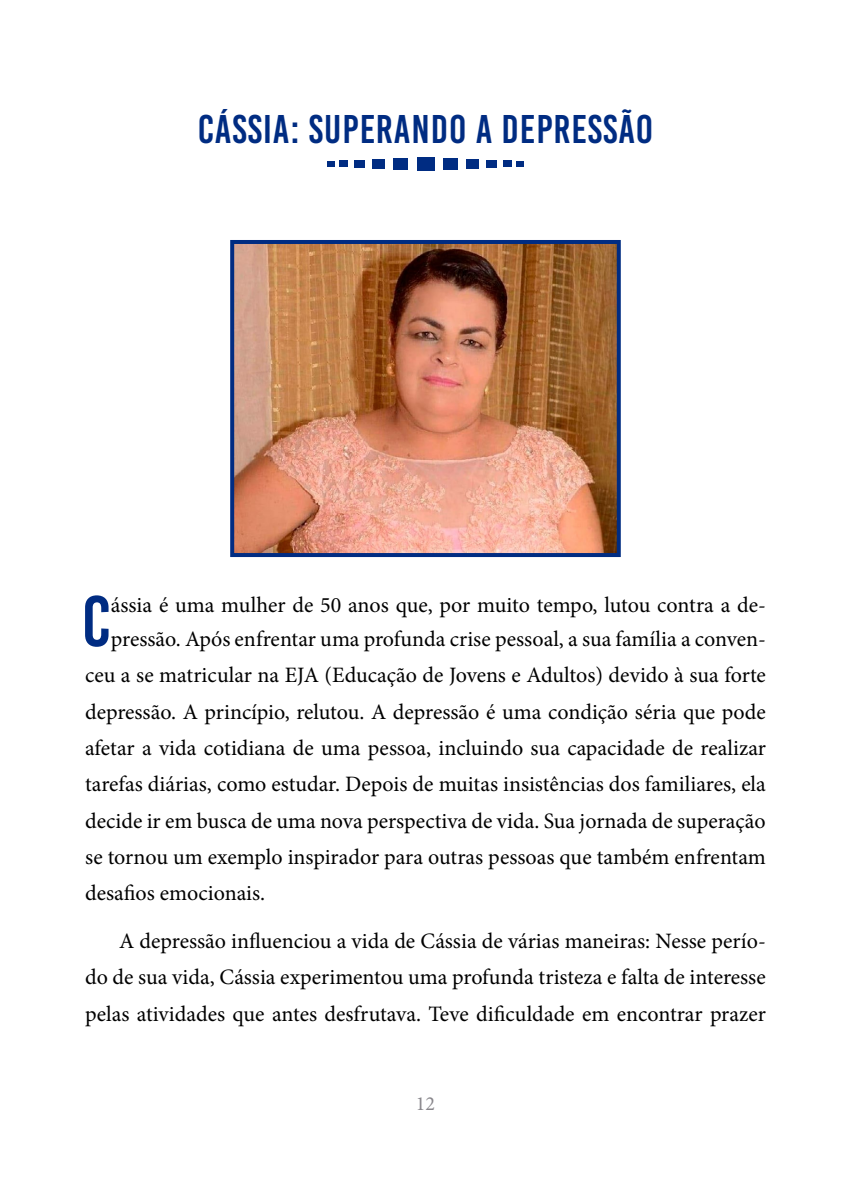
<style>
.page{position:relative;width:851px;height:1191px;background:#fff}
.page>*{position:absolute;margin:0;border:0;box-sizing:border-box;transform-origin:0 0}
.t1{font:71.4px "Bebas Kai";color:#002c82}
.t2{font:40px "Bebas Kai";letter-spacing:.025em;color:#002c82}
.t3{font:22px/36.4px "Minion Pro";color:#000;text-align:justify}
.t4{font:20px "Minion Pro";color:#89878c}
</style>
<div class="page">
<img style="left:235px;top:245px;width:380px;height:307px">
<div style="left:230px;top:240px;width:390px;height:317px;border:4px solid #002c82"></div>
<div style="left:417px;top:157px;width:17px;height:13px;background:#002c82"></div>
<div style="left:443px;top:158px;width:15px;height:11px;background:#002c82"></div>
<div style="left:466px;top:159px;width:12px;height:9px;background:#002c82"></div>
<div style="left:486px;top:160px;width:10px;height:7px;background:#002c82"></div>
<div style="left:503px;top:160px;width:8px;height:7px;background:#002c82"></div>
<div style="left:516px;top:161px;width:8px;height:5px;background:#002c82"></div>
<div style="left:392px;top:158px;width:15px;height:11px;background:#002c82"></div>
<div style="left:372px;top:159px;width:12px;height:9px;background:#002c82"></div>
<div style="left:354px;top:160px;width:10px;height:7px;background:#002c82"></div>
<div style="left:339px;top:160px;width:9px;height:7px;background:#002c82"></div>
<svg style="left:327px;top:161px;width:7px;height:5px"></svg>
<h2 class="t2" style="left:198px;top:108px;width:457px">CÁSSIA: SUPERANDO A DEPRESSÃO</h2>
<h1 class="t1" style="left:82px;top:583px;width:31px">C</h1>
<p class="t3" style="left:111px;top:586px;width:656px">ássia é uma mulher de 50 anos que, por muito tempo, lutou contra a de-</p>
<p class="t3" style="left:111px;top:621px;width:656px">pressão. Após enfrentar uma profunda crise pessoal, a sua família a conven-</p>
<p class="t3" style="left:85px;top:657px;width:682px">ceu a se matricular na EJA (Educação de Jovens e Adultos) devido à sua forte</p>
<p class="t3" style="left:85px;top:693px;width:682px">depressão. A princípio, relutou. A depressão é uma condição séria que pode</p>
<p class="t3" style="left:85px;top:730px;width:682px">afetar a vida cotidiana de uma pessoa, incluindo sua capacidade de realizar</p>
<p class="t3" style="left:85px;top:766px;width:682px">tarefas diárias, como estudar. Depois de muitas insistências dos familiares, ela</p>
<p class="t3" style="left:85px;top:802px;width:682px">decide ir em busca de uma nova perspectiva de vida. Sua jornada de superação</p>
<p class="t3" style="left:85px;top:839px;width:682px">se tornou um exemplo inspirador para outras pessoas que também enfrentam</p>
<p class="t3" style="left:85px;top:875px;width:181px">desafios emocionais.</p>
<p class="t3" style="left:85px;top:923px;width:682px;text-indent:34px">A depressão influenciou a vida de Cássia de várias maneiras: Nesse perío&shy;do de sua vida, Cássia experimentou uma profunda tristeza e falta de interesse pelas atividades que antes desfrutava. Teve dificuldade em encontrar prazer</p>
<p class="t4" style="left:416px;top:1090px;width:21px">12</p>
</div>
